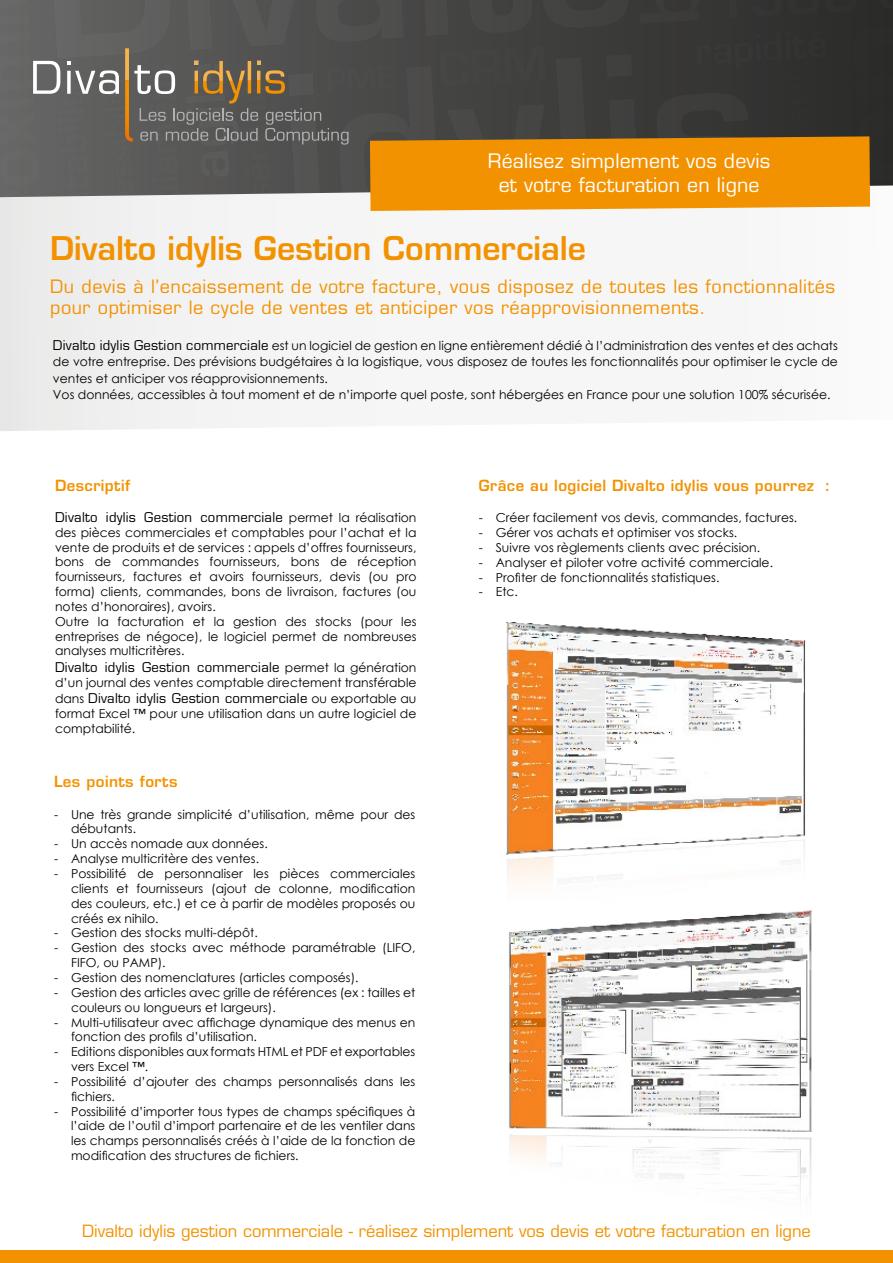
<style>
.page{position:relative;width:893px;height:1263px;background:#fff}
.page>*{position:absolute;margin:0;border:0;box-sizing:border-box;transform-origin:0 0}
.t1{font:600 31.8px "Eurostile LT Std";color:#f39200}
.t2{font:19.5px "Eurostile LT Std";letter-spacing:.01em;color:#fff}
.t3{font:18px/21px "Eurostile LT Std";letter-spacing:.03em;color:#f39200}
.t4{font:16.5px "Eurostile LT Std";color:#f39200}
.t5{font:600 15px "Eurostile LT Std";letter-spacing:.03em;color:#f39200}
.texte{font:13.2px "Eurostile LT Std";letter-spacing:.02em;color:#000}
.texte-2{font:12.3px/14.9px "Century Gothic";color:#000}
.s1{font-family:"Eurostile LT Std";font-size:13.2px}
.s2{font-family:"Century Gothic";font-size:12.3px}
</style>
<div class="page">
<div style="left:0;top:1250px;width:893px;height:13px;background:#f39200"></div>
<img style="left:0;top:0;width:893px;height:185px">
<svg style="left:0;top:185px;width:893px;height:246px"></svg>
<svg style="left:370px;top:136px;width:500px;height:75px;background:#ec9209"></svg>
<svg style="left:33px;top:61px;width:27px;height:33px"></svg>
<svg style="left:67px;top:61px;width:52px;height:33px"></svg>
<svg style="left:125px;top:48px;width:224px;height:97px;background:#666158"></svg>
<img style="left:506px;top:622px;width:299px;height:264px">
<img style="left:509px;top:910px;width:303px;height:287px">
<p class="t2" style="left:488px;top:149px;width:284px">Réalisez simplement vos devis</p>
<p class="t2" style="left:499px;top:173px;width:262px">et votre facturation en ligne</p>
<p class="t1" style="left:50px;top:228px;width:537px">Divalto idylis Gestion Commerciale</p>
<p class="t3" style="left:50px;top:276px;width:786px">Du devis à l’encaissement de votre facture, vous disposez de toutes les fonctionnalités pour optimiser le cycle de ventes et anticiper vos réapprovisionnements.</p>
<p class="texte-2" style="left:53px;top:337px;width:786px;line-height:16.5px;text-align:justify"><span class="s1">Divalto idylis Gestion commerciale</span> est un logiciel de gestion en ligne entièrement dédié à l’administration des ventes et des achats de votre entreprise. Des prévisions budgétaires à la logistique, vous disposez de toutes les fonctionnalités pour optimiser le cycle de ventes et anticiper vos réapprovisionnements.</p>
<p class="texte-2" style="left:53px;top:387px;width:779px">Vos données, accessibles à tout moment et de n’importe quel poste, sont hébergées en France pour une solution 100% sécurisée.</p>
<p class="t5" style="left:55px;top:476px;width:77px">Descriptif</p>
<p class="texte" style="left:55px;top:509px;width:363px">Divalto idylis Gestion commerciale <span class="s2">permet la réalisation</span></p>
<p class="texte-2" style="left:55px;top:525px;width:363px;text-align:justify">des pièces commerciales et comptables pour l’achat et la vente de produits et de services : appels d’offres fournisseurs, bons de commandes fournisseurs, bons de réception fournisseurs, factures et avoirs fournisseurs, devis (ou pro forma) clients, commandes, bons de livraison, factures (ou notes d’honoraires), avoirs.</p>
<p class="texte-2" style="left:55px;top:614px;width:363px;text-align:justify">Outre la facturation et la gestion des stocks (pour les entreprises de négoce), le logiciel permet de nombreuses analyses multicritères.</p>
<p class="texte" style="left:55px;top:659px;width:363px">Divalto idylis Gestion commerciale <span class="s2">permet la génération</span></p>
<p class="texte-2" style="left:55px;top:675px;width:363px">d’un journal des ventes comptable directement transférable</p>
<p class="texte" style="left:55px;top:690px;width:363px"><span class="s2">dans</span> Divalto idylis Gestion commerciale <span class="s2">ou exportable au</span></p>
<p class="texte-2" style="left:55px;top:706px;width:363px">format Excel ™ pour une utilisation dans un autre logiciel de comptabilité.</p>
<p class="t5" style="left:54px;top:772px;width:125px">Les points forts</p>
<p class="texte-2" style="left:71px;top:806px;width:346px;text-indent:-17px">- Une très grande simplicité d’utilisation, même pour des débutants.</p>
<p class="texte-2" style="left:54px;top:836px;width:215px">- Un accès nomade aux données.</p>
<p class="texte-2" style="left:54px;top:851px;width:207px">- Analyse multicritère des ventes.</p>
<p class="texte-2" style="left:71px;top:866px;width:346px;text-align:justify;text-indent:-17px">- Possibilité de personnaliser les pièces commerciales clients et fournisseurs (ajout de colonne, modification des couleurs, etc.) et ce à partir de modèles proposés ou créés ex nihilo.</p>
<p class="texte-2" style="left:54px;top:925px;width:205px">- Gestion des stocks multi-dépôt.</p>
<p class="texte-2" style="left:71px;top:940px;width:346px;text-indent:-17px">- Gestion des stocks avec méthode paramétrable (LIFO,<br>FIFO, ou PAMP).</p>
<p class="texte-2" style="left:54px;top:970px;width:306px">- Gestion des nomenclatures (articles composés).</p>
<p class="texte-2" style="left:71px;top:985px;width:346px;text-indent:-17px">- Gestion des articles avec grille de références (ex : tailles et couleurs ou longueurs et largeurs).</p>
<p class="texte-2" style="left:71px;top:1014px;width:346px;text-indent:-17px">- Multi-utilisateur avec affichage dynamique des menus en fonction des profils d’utilisation.</p>
<p class="texte-2" style="left:71px;top:1044px;width:346px;text-indent:-17px">- Editions disponibles aux formats HTML et PDF et exportables vers Excel ™.</p>
<p class="texte-2" style="left:71px;top:1074px;width:346px;text-indent:-17px">- Possibilité d’ajouter des champs personnalisés dans les fichiers.</p>
<p class="texte-2" style="left:71px;top:1103px;width:346px;text-align:justify;text-indent:-17px">- Possibilité d’importer tous types de champs spécifiques à l’aide de l’outil d’import partenaire et de les ventiler dans les champs personnalisés créés à l’aide de la fonction de modification des structures de fichiers.</p>
<p class="t5" style="left:479px;top:476px;width:353px">Grâce au logiciel Divalto idylis vous pourrez :</p>
<p class="texte-2" style="left:479px;top:510px;width:320px">- Créer facilement vos devis, commandes, factures.</p>
<p class="texte-2" style="left:479px;top:525px;width:260px">- Gérer vos achats et optimiser vos stocks.</p>
<p class="texte-2" style="left:479px;top:540px;width:283px">- Suivre vos règlements clients avec précision.</p>
<p class="texte-2" style="left:479px;top:555px;width:296px">- Analyser et piloter votre activité commerciale.</p>
<p class="texte-2" style="left:479px;top:569px;width:242px">- Profiter de fonctionnalités statistiques.</p>
<p class="texte-2" style="left:479px;top:584px;width:41px">- Etc.</p>
<h3 class="t4" style="left:82px;top:1221px;width:730px">Divalto idylis gestion commerciale - réalisez simplement vos devis et votre facturation en ligne</h3>
</div>
